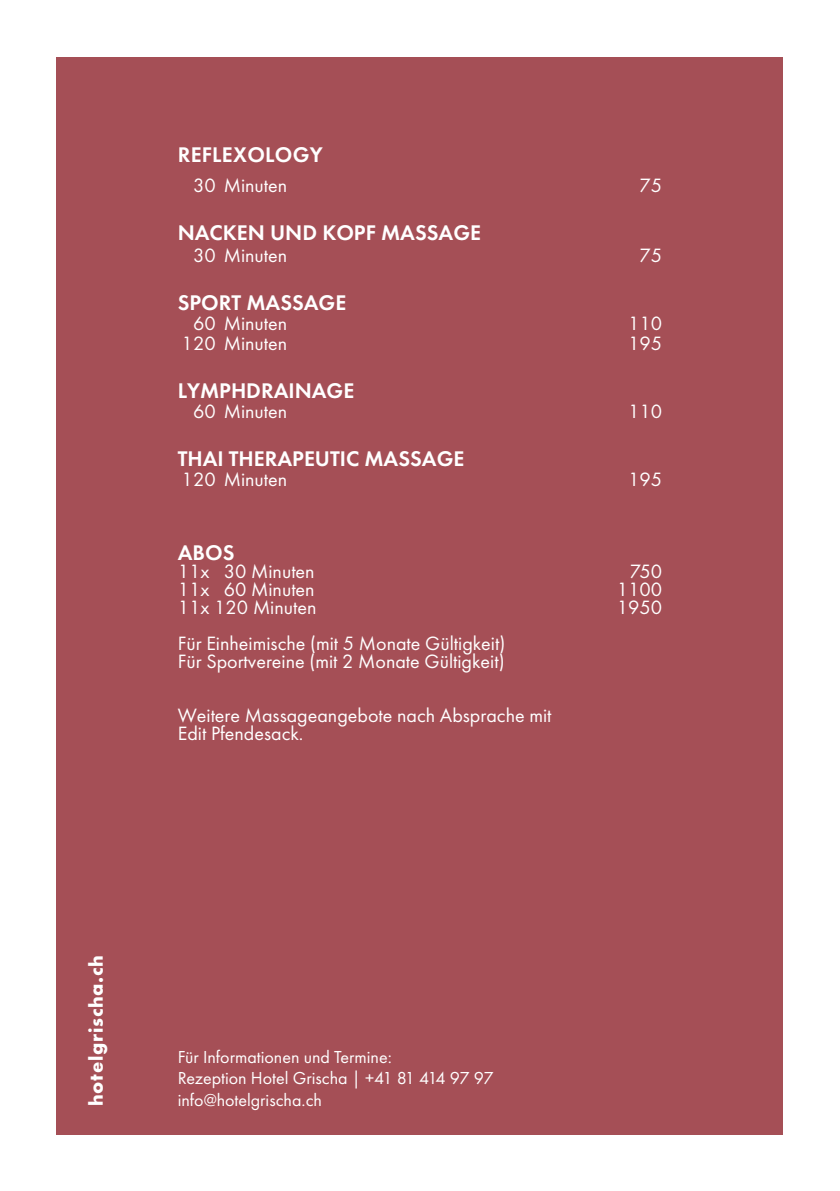
<style>
.page{position:relative;width:840px;height:1191px;background:#fff}
.page>*{position:absolute;margin:0;border:0;box-sizing:border-box;transform-origin:0 0}
.t1{font:600 22px "Futura PT";color:#fff}
.t2{font:20px/18px "Futura PT";color:#fff}
.t3{font:700 20px "Futura PT";letter-spacing:.04em;color:#fff}
.t4{font:18px/21.6px "Futura PT";color:#fff}
</style>
<div class="page">
<div style="left:57px;top:57px;width:725px;height:1077px;background:#a54f56"></div>
<p class="t1" style="left:178px;top:141px;width:146px">REFLEXOLOGY</p>
<p class="t2" style="left:193px;top:176px;width:96px">30 Minuten</p>
<p class="t2" style="left:639px;top:176px;width:24px">75</p>
<p class="t1" style="left:178px;top:219px;width:305px">NACKEN UND KOPF MASSAGE</p>
<p class="t2" style="left:193px;top:246px;width:96px">30 Minuten</p>
<p class="t2" style="left:639px;top:246px;width:24px">75</p>
<p class="t1" style="left:178px;top:289px;width:170px">SPORT MASSAGE</p>
<p class="t2" style="left:193px;top:314px;width:96px">60 Minuten</p>
<p class="t2" style="left:627px;top:314px;width:36px">110</p>
<p class="t2" style="left:181px;top:334px;width:107px">120 Minuten</p>
<p class="t2" style="left:627px;top:334px;width:36px">195</p>
<p class="t1" style="left:178px;top:377px;width:178px">LYMPHDRAINAGE</p>
<p class="t2" style="left:193px;top:402px;width:96px">60 Minuten</p>
<p class="t2" style="left:627px;top:402px;width:36px">110</p>
<p class="t1" style="left:178px;top:445px;width:288px">THAI THERAPEUTIC MASSAGE</p>
<p class="t2" style="left:181px;top:470px;width:107px">120 Minuten</p>
<p class="t2" style="left:627px;top:470px;width:36px">195</p>
<p class="t1" style="left:178px;top:539px;width:58px">ABOS</p>
<p class="t2" style="left:178px;top:562px;width:138px">11x 30 Minuten</p>
<p class="t2" style="left:629px;top:562px;width:34px">750</p>
<p class="t2" style="left:178px;top:580px;width:138px">11x 60 Minuten</p>
<p class="t2" style="left:616px;top:580px;width:47px">1100</p>
<p class="t2" style="left:178px;top:598px;width:140px">11x 120 Minuten</p>
<p class="t2" style="left:616px;top:598px;width:47px">1950</p>
<p class="t2" style="left:178px;top:634px;width:329px">Für Einheimische (mit 5 Monate Gültigkeit)<br>Für Sportvereine (mit 2 Monate Gültigkeit)</p>
<p class="t2" style="left:178px;top:706px;width:375px">Weitere Massageangebote nach Absprache mit<br>Edit Pfendesack.</p>
<p class="t3" style="left:83px;top:1106px;width:152px;rotate:-90deg">hotelgrischa.ch</p>
<p class="t4" style="left:178px;top:1045px;width:317px">Für Informationen und Termine:<br>Rezeption Hotel Grischa | +41 81 414 97 97 info@hotelgrischa.ch</p>
</div>
